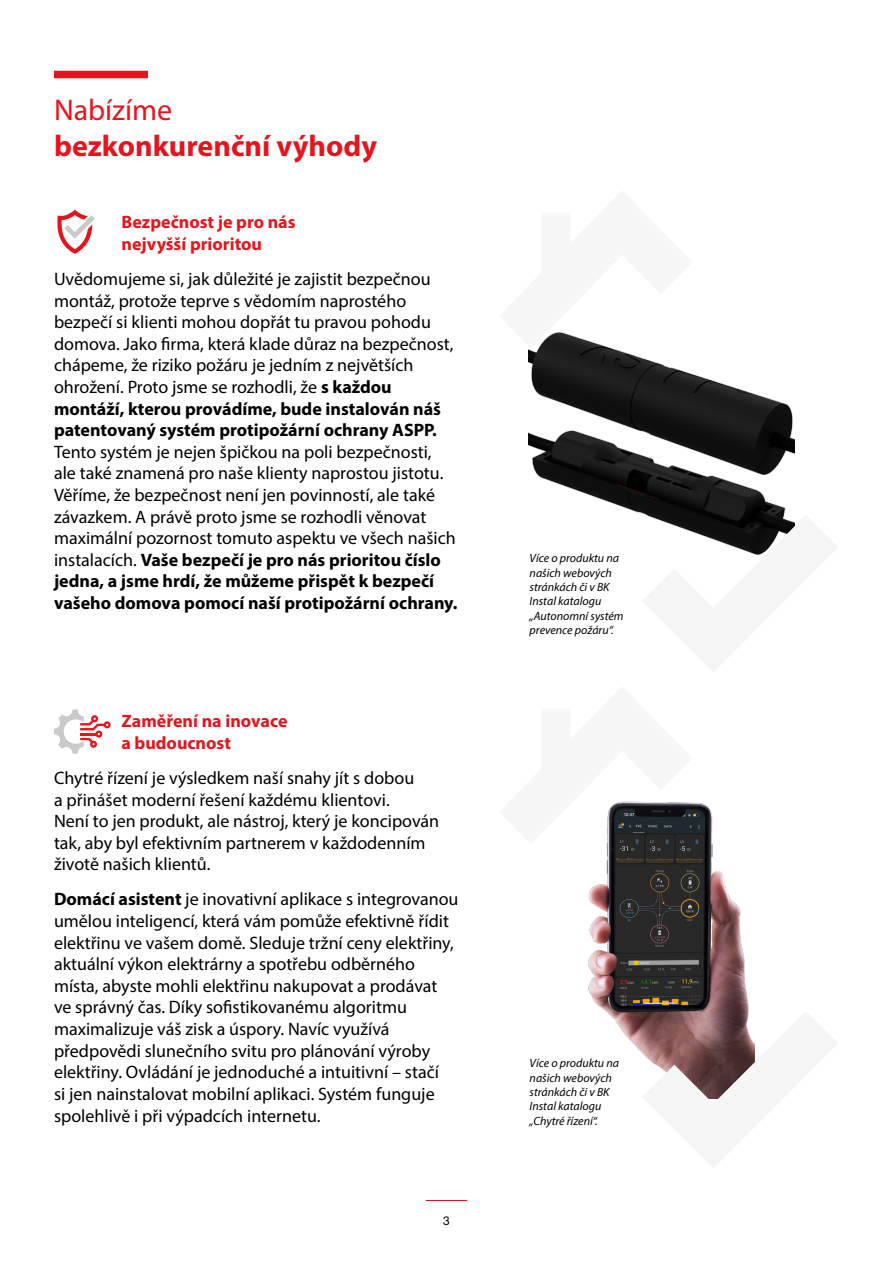
<style>
.page{position:relative;width:893px;height:1263px;background:#fff}
.page>*{position:absolute;margin:0;border:0;box-sizing:border-box;transform-origin:0 0}
.t1{font:700 30px "Myriad Pro";color:#e4151d}
.t2{font:30px "Myriad Pro";color:#e4151d}
.t3{font:18px/21.6px "Myriad Pro";color:#000}
.t4{font:700 18px/21.6px "Myriad Pro";color:#e4151d}
.t5{font:italic 12px/14.4px "Myriad Pro";color:#000}
.t6{font:12px "Helvetica Neue LT Pro";color:#000}
.s1{font-weight:700}
</style>
<div class="page">
<hr style="left:426px;top:1200px;width:41px;height:1px;background:#e30b17">
<svg style="left:57px;top:210px;width:38px;height:44px"></svg>
<div style="left:54px;top:71px;width:94px;height:7px;background:#e4151d"></div>
<svg style="left:54px;top:709px;width:57px;height:45px"></svg>
<img style="left:588px;top:802px;width:161px;height:251px">
<img style="left:528px;top:348px;width:267px;height:167px">
<svg style="left:588px;top:801px;width:104px;height:43px"></svg>
<svg style="left:642px;top:1011px;width:113px;height:88px"></svg>
<svg style="left:538px;top:332px;width:73px;height:16px"></svg>
<svg style="left:646px;top:515px;width:149px;height:40px"></svg>
<h1 class="t2" style="left:54px;top:92px;width:120px">Nabízíme</h1>
<h1 class="t1" style="left:54px;top:127px;width:325px">bezkonkurenční výhody</h1>
<p class="t4" style="left:122px;top:211px;width:176px">Bezpečnost je pro nás nejvyšší prioritou</p>
<p class="t3" style="left:54px;top:268px;width:401px">Uvědomujeme si, jak důležité je zajistit bezpečnou montáž, protože teprve s vědomím naprostého bezpečí si klienti mohou dopřát tu pravou pohodu domova. Jako firma, která klade důraz na bezpečnost, chápeme, že riziko požáru je jedním z největších ohrožení. Proto jsme se rozhodli, že <span class="s1">s každou montáží, kterou provádíme, bude instalován náš patentovaný systém protipožární ochrany ASPP.</span></p>
<p class="t3" style="left:54px;top:441px;width:405px">Tento systém je nejen špičkou na poli bezpečnosti, ale také znamená pro naše klienty naprostou jistotu.<br>Věříme, že bezpečnost není jen povinností, ale také závazkem. A právě proto jsme se rozhodli věnovat maximální pozornost tomuto aspektu ve všech našich instalacích. <span class="s1">Vaše bezpečí je pro nás prioritou číslo jedna, a jsme hrdí, že můžeme přispět k bezpečí vašeho domova pomocí naší protipožární ochrany.</span></p>
<p class="t4" style="left:122px;top:710px;width:167px">Zaměření na inovace a budoucnost</p>
<p class="t3" style="left:54px;top:767px;width:387px">Chytré řízení je výsledkem naší snahy jít s dobou<br>a přinášet moderní řešení každému klientovi.<br>Není to jen produkt, ale nástroj, který je koncipován tak, aby byl efektivním partnerem v každodenním životě našich klientů.</p>
<p class="t3" style="left:54px;top:888px;width:406px"><span class="s1">Domácí asistent</span> je inovativní aplikace s integrovanou umělou inteligencí, která vám pomůže efektivně řídit elektřinu ve vašem domě. Sleduje tržní ceny elektřiny, aktuální výkon elektrárny a spotřebu odběrného místa, abyste mohli elektřinu nakupovat a prodávat ve správný čas. Díky sofistikovanému algoritmu maximalizuje váš zisk a úspory. Navíc využívá předpovědi slunečního svitu pro plánování výroby elektřiny. Ovládání je jednoduché a intuitivní – stačí<br>si jen nainstalovat mobilní aplikaci. Systém funguje spolehlivě i při výpadcích internetu.</p>
<p class="t6" style="left:443px;top:1213px;width:8px">3</p>
<p class="t5" style="left:530px;top:551px;width:95px">Více o produktu na našich webových stránkách či v BK<br>Instal katalogu „Autonomní systém prevence požáru“.</p>
<p class="t5" style="left:530px;top:1056px;width:91px">Více o produktu na našich webových stránkách či v BK<br>Instal katalogu „Chytré řízení“.</p>
</div>
